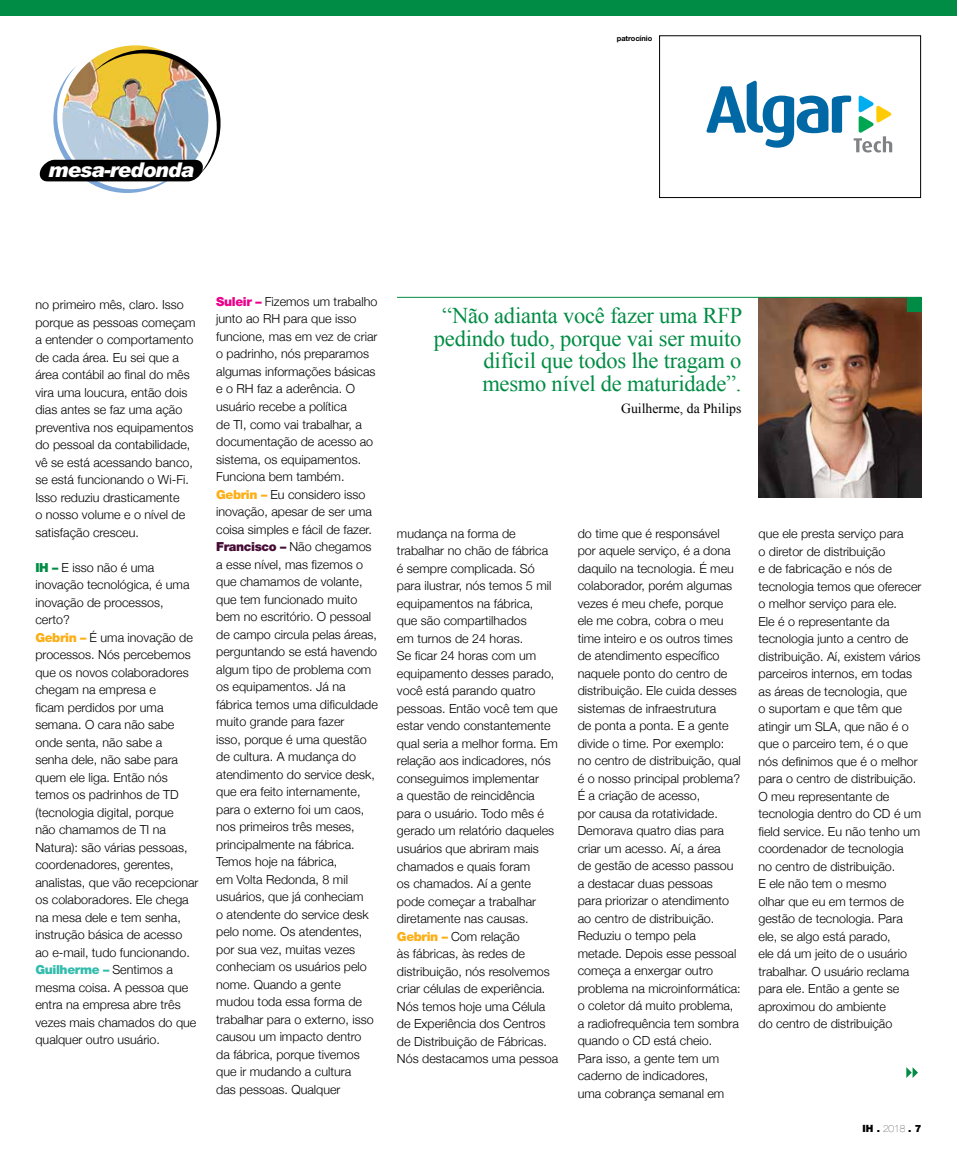
<style>
.page{position:relative;width:957px;height:1152px;background:#fff}
.page>*{position:absolute;margin:0;border:0;box-sizing:border-box;transform-origin:0 0}
.t1{font:22.5px/22.5px "Times New Roman";letter-spacing:-.01em;color:#008c44;text-align:right}
.t2{font:italic 900 20.38px "Arial";letter-spacing:-.05em;color:#fff}
.t3{font:13.75px "Times New Roman";color:#000}
.t4{font:300 12.5px/17.5px "Helvetica Neue";color:#000}
.t5{font:900 12.5px "Helvetica Neue LT Std";letter-spacing:-.03em;color:#32bcad}
.t6{font:900 10px "Helvetica Neue LT Std";color:#000}
.t7{font:700 7.5px "Helvetica Neue LT Std";letter-spacing:-.01em;color:#000}
.s1{font-family:"Helvetica Neue LT Std";font-weight:900;color:#008c44}
.s2{font-family:"Helvetica Neue LT Std";font-weight:900;color:#fcaf17}
.s3{font-family:"Helvetica Neue";font-weight:300;color:#000}
.s4{font-family:"Helvetica Neue LT Std";font-weight:900;color:#ec008c}
.s5{font-family:"Helvetica Neue LT Std";font-weight:900;color:#460c36}
.s6{font-weight:200}
</style>
<div class="page">
<img style="left:40px;top:45px;width:180px;height:148px">
<img style="left:758px;top:298px;width:163px;height:200px">
<hr style="left:397px;top:297px;width:524px;height:1px;background:#008c44">
<div style="left:907px;top:297px;width:14px;height:15px;background:#008c44"></div>
<svg style="left:906px;top:1067px;width:12px;height:11px"></svg>
<div style="left:659px;top:35px;width:262px;height:163px;border:1px solid #000"></div>
<svg style="left:706px;top:81px;width:186px;height:71px"></svg>
<div style="left:0;top:0;width:957px;height:15px;background:#008c44"></div>
<h2 class="t2" style="left:48px;top:157px;width:147px">mesa-redonda</h2>
<p class="t7" style="left:617px;top:33px;width:37px">patrocínio</p>
<p class="t4" style="left:35px;top:295px;width:161px">no primeiro mês, claro. Isso porque as pessoas começam a entender o comportamento de cada área. Eu sei que a área contábil ao final do mês vira uma loucura, então dois dias antes se faz uma ação preventiva nos equipamentos do pessoal da contabilidade, vê se está acessando banco, se está funcionando o Wi-Fi.<br>Isso reduziu drasticamente<br>o nosso volume e o nível de satisfação cresceu.</p>
<p class="t4" style="left:35px;top:557px;width:164px"><span class="s1">IH –</span> E isso não é uma inovação tecnológica, é uma inovação de processos, certo?<br><span class="s2">Gebrin –</span> É uma inovação de processos. Nós percebemos que os novos colaboradores chegam na empresa e<br>ficam perdidos por uma semana. O cara não sabe onde senta, não sabe a<br>senha dele, não sabe para quem ele liga. Então nós temos os padrinhos de TD (tecnologia digital, porque<br>não chamamos de TI na<br>Natura): são várias pessoas, coordenadores, gerentes, analistas, que vão recepcionar os colaboradores. Ele chega na mesa dele e tem senha, instrução básica de acesso ao e-mail, tudo funcionando.</p>
<p class="t5" style="left:35px;top:962px;width:139px">Guilherme – <span class="s3">Sentimos a</span></p>
<p class="t4" style="left:35px;top:977px;width:162px">mesma coisa. A pessoa que entra na empresa abre três vezes mais chamados do que qualquer outro usuário.</p>
<p class="t4" style="left:216px;top:292px;width:163px"><span class="s4">Suleir –</span> Fizemos um trabalho junto ao RH para que isso funcione, mas em vez de criar o padrinho, nós preparamos algumas informações básicas e o RH faz a aderência. O usuário recebe a política<br>de TI, como vai trabalhar, a documentação de acesso ao sistema, os equipamentos.<br>Funciona bem também.<br><span class="s2">Gebrin –</span> Eu considero isso inovação, apesar de ser uma coisa simples e fácil de fazer.<br><span class="s5">Francisco –</span> Não chegamos a esse nível, mas fizemos o que chamamos de volante, que tem funcionado muito bem no escritório. O pessoal de campo circula pelas áreas, perguntando se está havendo algum tipo de problema com os equipamentos. Já na fábrica temos uma dificuldade muito grande para fazer<br>isso, porque é uma questão de cultura. A mudança do atendimento do service desk, que era feito internamente, para o externo foi um caos, nos primeiros três meses, principalmente na fábrica.<br>Temos hoje na fábrica,<br>em Volta Redonda, 8 mil usuários, que já conheciam<br>o atendente do service desk pelo nome. Os atendentes, por sua vez, muitas vezes conheciam os usuários pelo nome. Quando a gente mudou toda essa forma de trabalhar para o externo, isso causou um impacto dentro da fábrica, porque tivemos que ir mudando a cultura<br>das pessoas. Qualquer</p>
<h1 class="t1" style="left:434px;top:304px;width:310px">“Não adianta você fazer uma RFP pedindo tudo, porque vai ser muito difícil que todos lhe tragam o mesmo nível de maturidade”.</h1>
<p class="t3" style="left:621px;top:399px;width:122px">Guilherme, da Philips</p>
<p class="t4" style="left:397px;top:524px;width:163px">mudança na forma de trabalhar no chão de fábrica<br>é sempre complicada. Só para ilustrar, nós temos 5 mil equipamentos na fábrica,<br>que são compartilhados<br>em turnos de 24 horas.<br>Se ficar 24 horas com um equipamento desses parado, você está parando quatro pessoas. Então você tem que estar vendo constantemente qual seria a melhor forma. Em relação aos indicadores, nós conseguimos implementar<br>a questão de reincidência para o usuário. Todo mês é gerado um relatório daqueles usuários que abriram mais chamados e quais foram<br>os chamados. Aí a gente pode começar a trabalhar diretamente nas causas.<br><span class="s2">Gebrin –</span> Com relação<br>às fábricas, às redes de distribuição, nós resolvemos criar células de experiência.<br>Nós temos hoje uma Célula de Experiência dos Centros de Distribuição de Fábricas.<br>Nós destacamos uma pessoa</p>
<p class="t4" style="left:578px;top:523px;width:165px">do time que é responsável por aquele serviço, é a dona daquilo na tecnologia. É meu colaborador, porém algumas vezes é meu chefe, porque ele me cobra, cobra o meu time inteiro e os outros times de atendimento específico naquele ponto do centro de distribuição. Ele cuida desses sistemas de infraestrutura<br>de ponta a ponta. E a gente divide o time. Por exemplo: no centro de distribuição, qual é o nosso principal problema?<br>É a criação de acesso,<br>por causa da rotatividade.<br>Demorava quatro dias para criar um acesso. Aí, a área<br>de gestão de acesso passou a destacar duas pessoas<br>para priorizar o atendimento ao centro de distribuição.<br>Reduziu o tempo pela metade. Depois esse pessoal começa a enxergar outro problema na microinformática: o coletor dá muito problema, a radiofrequência tem sombra quando o CD está cheio.<br>Para isso, a gente tem um caderno de indicadores,<br>uma cobrança semanal em</p>
<p class="t4" style="left:758px;top:524px;width:164px">que ele presta serviço para<br>o diretor de distribuição<br>e de fabricação e nós de tecnologia temos que oferecer o melhor serviço para ele.<br>Ele é o representante da tecnologia junto a centro de distribuição. Aí, existem vários parceiros internos, em todas as áreas de tecnologia, que<br>o suportam e que têm que atingir um SLA, que não é o que o parceiro tem, é o que nós definimos que é o melhor para o centro de distribuição.<br>O meu representante de tecnologia dentro do CD é um field service. Eu não tenho um coordenador de tecnologia<br>no centro de distribuição.<br>E ele não tem o mesmo<br>olhar que eu em termos de gestão de tecnologia. Para ele, se algo está parado,<br>ele dá um jeito de o usuário trabalhar. O usuário reclama para ele. Então a gente se aproximou do ambiente<br>do centro de distribuição</p>
<p class="t6" style="left:862px;top:1122px;width:60px">IH . <span class="s6">2018</span> . 7</p>
</div>
